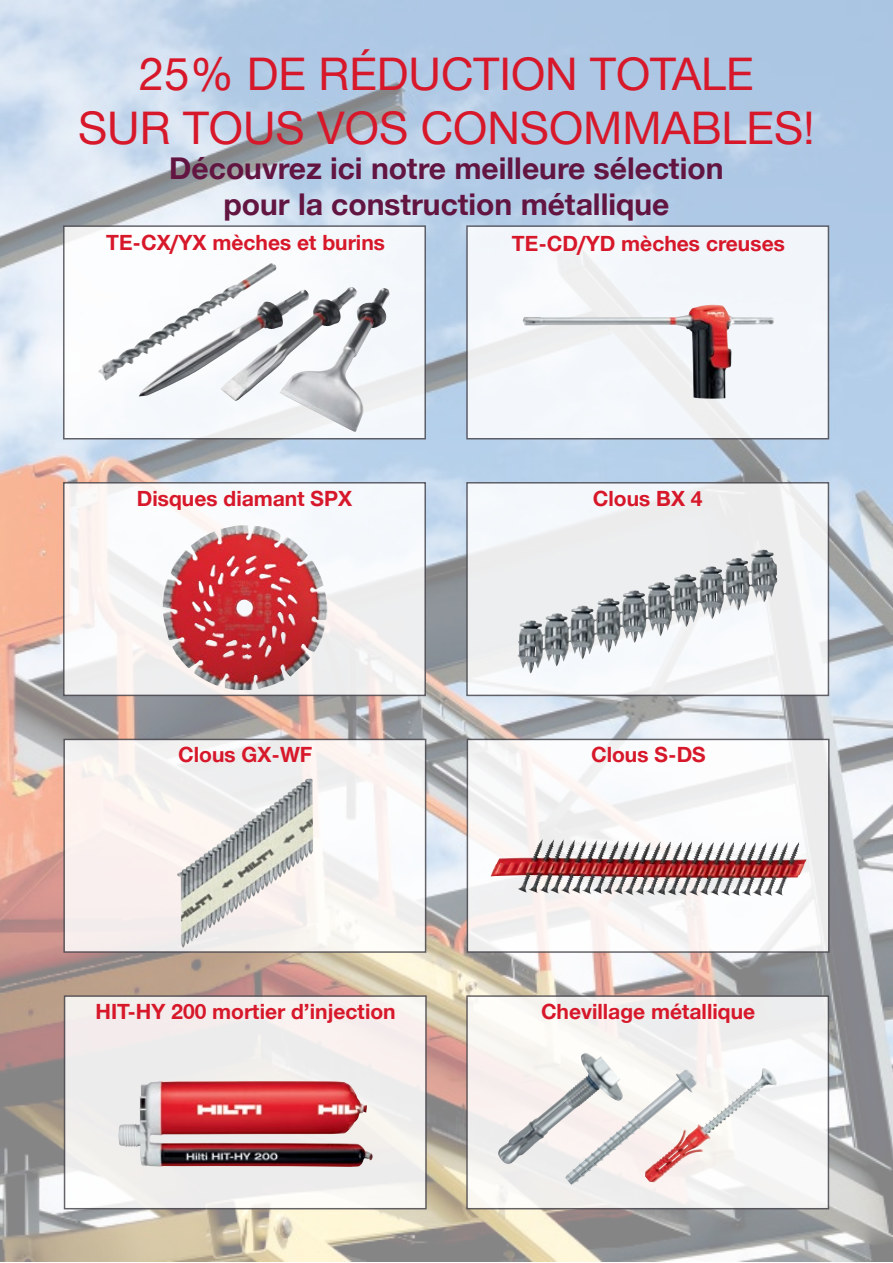
<style>
.page{position:relative;width:893px;height:1263px;background:#fff}
.page>*{position:absolute;margin:0;border:0;box-sizing:border-box;transform-origin:0 0}
.t1{font:45px/54px "Hilti";color:#d7182a;text-align:center}
.t2{font:700 30px/35.5px "Hilti";color:#621541;text-align:center}
.t3{font:700 21px "Hilti";color:#d7182a}
</style>
<div class="page">
<img style="left:0;top:0;width:893px;height:1262px">
<div style="left:63px;top:225px;width:363px;height:214px;background:#f7fafc;border:2px solid #4b4950"></div>
<div style="left:466px;top:225px;width:363px;height:214px;background:#f3f7fb;border:2px solid #4b4950"></div>
<div style="left:63px;top:482px;width:363px;height:214px;background:#f7f7f6;border:2px solid #4b4950"></div>
<svg style="left:466px;top:482px;width:363px;height:214px;fill:#edeeef"></svg>
<div style="left:63px;top:739px;width:363px;height:214px;background:linear-gradient(to right,#f5eeed,#f5f5f5);border:2px solid #4b4950"></div>
<svg style="left:467px;top:739px;width:363px;height:214px"></svg>
<img style="left:490px;top:839px;width:62px;height:54px">
<img style="left:177px;top:779px;width:129px;height:168px">
<div style="left:466px;top:995px;width:363px;height:214px;background:linear-gradient(to right,#f6f4f0,#f1f2f3);border:2px solid #4b4950"></div>
<div style="left:64px;top:995px;width:363px;height:214px;background:#f1edec;border:2px solid #4b4950"></div>
<img style="left:119px;top:1081px;width:254px;height:86px">
<img style="left:220px;top:287px;width:170px;height:146px">
<img style="left:98px;top:263px;width:173px;height:118px">
<img style="left:522px;top:305px;width:252px;height:94px">
<img style="left:161px;top:525px;width:169px;height:165px">
<img style="left:615px;top:550px;width:145px;height:62px">
<img style="left:498px;top:1053px;width:126px;height:111px">
<img style="left:565px;top:1069px;width:133px;height:116px">
<img style="left:645px;top:1068px;width:118px;height:114px">
<h1 class="t1" style="left:78px;top:47px;width:738px">25% DE RÉDUCTION TOTALE<br>SUR TOUS VOS CONSOMMABLES!</h1>
<h2 class="t2" style="left:169px;top:151px;width:556px">Découvrez ici notre meilleure sélection pour la construction métallique</h2>
<p class="t3" style="left:106px;top:230px;width:280px">TE-CX/YX mèches et burins</p>
<p class="t3" style="left:512px;top:231px;width:275px">TE-CD/YD mèches creuses</p>
<p class="t3" style="left:137px;top:487px;width:217px">Disques diamant SPX</p>
<p class="t3" style="left:593px;top:487px;width:111px">Clous BX 4</p>
<p class="t3" style="left:178px;top:743px;width:136px">Clous GX-WF</p>
<p class="t3" style="left:591px;top:743px;width:116px">Clous S-DS</p>
<p class="t3" style="left:96px;top:999px;width:302px">HIT-HY 200 mortier d’injection</p>
<p class="t3" style="left:541px;top:999px;width:216px">Chevillage métallique</p>
</div>
